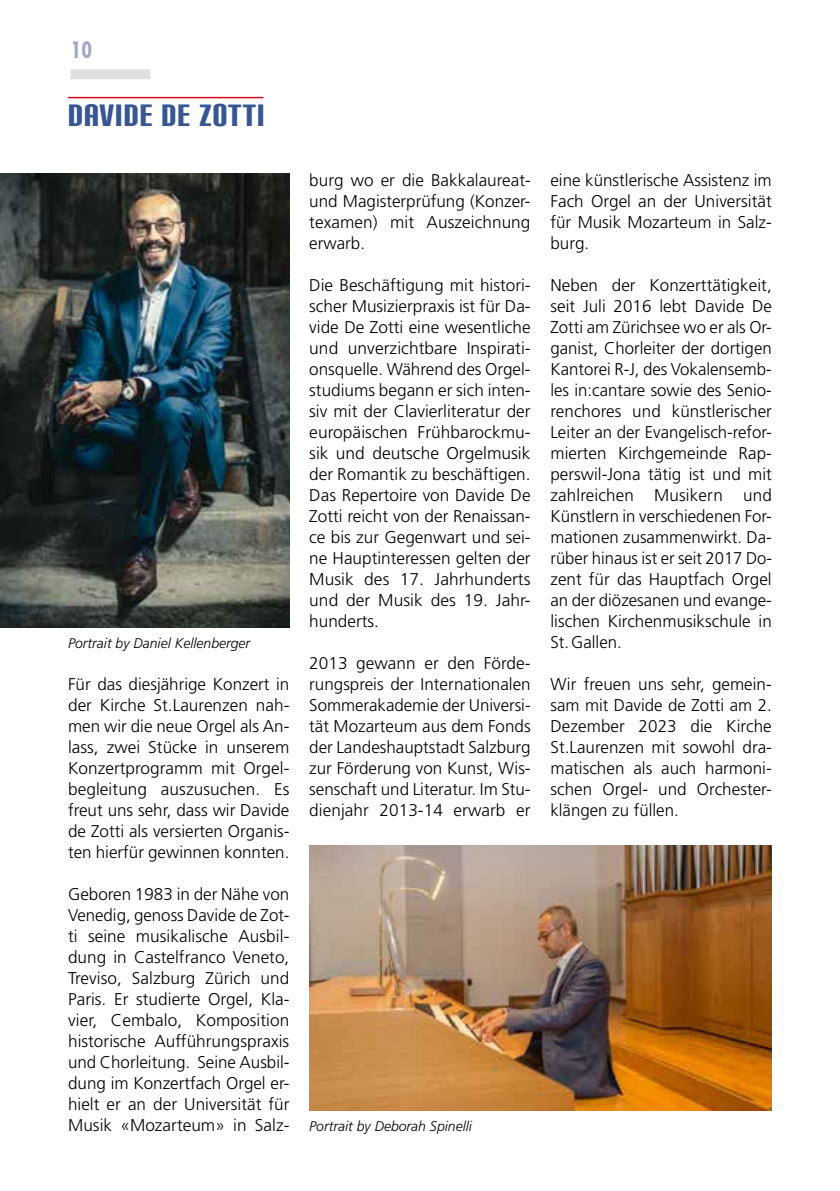
<style>
.page{position:relative;width:840px;height:1191px;background:#fff}
.page>*{position:absolute;margin:0;border:0;box-sizing:border-box;transform-origin:0 0}
.t1{font:30px "Carbon Bl";letter-spacing:.04em;color:#375692}
.t2{font:700 condensed 22px "Futura Std";color:#a3a8c9}
.t3{font:300 17px/21px "Frutiger LT Std";color:#000;text-align:justify}
.t4{font:italic 300 14px "Frutiger LT Std";color:#000}
</style>
<div class="page">
<div style="left:71px;top:69px;width:79px;height:10px;background:#dfe0e0"></div>
<hr style="left:68px;top:97px;width:195px;height:1px;background:#dd0020">
<img style="left:0;top:173px;width:289px;height:454px">
<img style="left:309px;top:845px;width:462px;height:265px">
<p class="t2" style="left:71px;top:36px;width:23px">10</p>
<h1 class="t1" style="left:68px;top:99px;width:198px">DAVIDE DE ZOTTI</h1>
<p class="t4" style="left:68px;top:635px;width:183px">Portrait by Daniel Kellenberger</p>
<p class="t3" style="left:68px;top:674px;width:223px">Für das diesjährige Konzert in der Kirche St.Laurenzen nah&shy;men wir die neue Orgel als An&shy;lass, zwei Stücke in unserem Konzertprogramm mit Orgel&shy;begleitung auszusuchen. Es freut uns sehr, dass wir Davide de Zotti als versierten Organis&shy;ten hierfür gewinnen konnten.</p>
<p class="t3" style="left:68px;top:884px;width:223px">Geboren 1983 in der Nähe von Venedig, genoss Davide de Zot&shy;ti seine musikalische Ausbil&shy;dung in Castelfranco Veneto, Treviso, Salzburg Zürich und Paris. Er studierte Orgel, Kla&shy;vier, Cembalo, Komposition historische Aufführungspraxis und Chorleitung. Seine Ausbil&shy;dung im Konzertfach Orgel er&shy;hielt er an der Universität für Musik «Mozarteum» in Salz-</p>
<p class="t3" style="left:309px;top:170px;width:223px">burg wo er die Bakkalaureat&shy;und Magisterprüfung (Konzer&shy;texamen) mit Auszeichnung erwarb.</p>
<p class="t3" style="left:309px;top:275px;width:223px">Die Beschäftigung mit histori&shy;scher Musizierpraxis ist für Da&shy;vide De Zotti eine wesentliche und unverzichtbare Inspirati&shy;onsquelle. Während des Orgel&shy;studiums begann er sich inten&shy;siv mit der Clavierliteratur der europäischen Frühbarockmu&shy;sik und deutsche Orgelmusik der Romantik zu beschäftigen.<br>Das Repertoire von Davide De Zotti reicht von der Renaissan&shy;ce bis zur Gegenwart und sei&shy;ne Hauptinteressen gelten der Musik des 17. Jahrhunderts und der Musik des 19. Jahr&shy;hunderts.</p>
<p class="t3" style="left:309px;top:653px;width:223px">2013 gewann er den Förde&shy;rungspreis der Internationalen Sommerakademie der Universi&shy;tät Mozarteum aus dem Fonds der Landeshauptstadt Salzburg zur Förderung von Kunst, Wis&shy;senschaft und Literatur. Im Stu&shy;dienjahr 2013-14 erwarb er</p>
<p class="t4" style="left:309px;top:1118px;width:164px">Portrait by Deborah Spinelli</p>
<p class="t3" style="left:550px;top:170px;width:223px">eine künstlerische Assistenz im Fach Orgel an der Universität für Musik Mozarteum in Salz&shy;burg.</p>
<p class="t3" style="left:550px;top:275px;width:223px">Neben der Konzerttätigkeit, seit Juli 2016 lebt Davide De Zotti am Zürichsee wo er als Or&shy;ganist, Chorleiter der dortigen Kantorei R-J, des Vokalensemb&shy;les in:cantare sowie des Senio&shy;renchores und künstlerischer Leiter an der Evangelisch-refor&shy;mierten Kirchgemeinde Rap&shy;perswil-Jona tätig ist und mit zahlreichen Musikern und Künstlern in verschiedenen For&shy;mationen zusammenwirkt. Da&shy;rüber hinaus ist er seit 2017 Do&shy;zent für das Hauptfach Orgel an der diözesanen und evange&shy;lischen Kirchenmusikschule in St.Gallen.</p>
<p class="t3" style="left:550px;top:674px;width:223px">Wir freuen uns sehr, gemein&shy;sam mit Davide de Zotti am 2.<br>Dezember 2023 die Kirche St.Laurenzen mit sowohl dra&shy;matischen als auch harmoni&shy;schen Orgel- und Orchester&shy;klängen zu füllen.</p>
</div>
